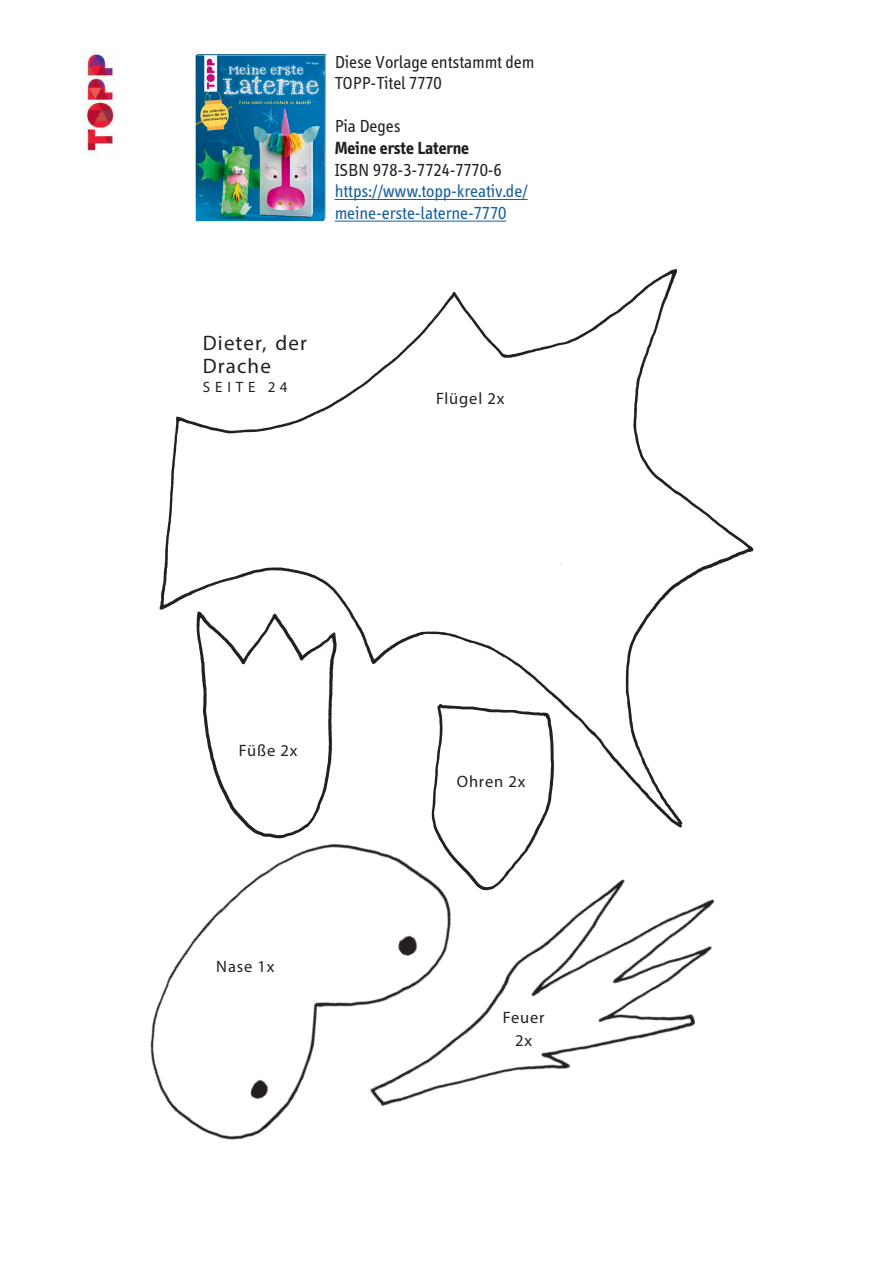
<style>
.page{position:relative;width:893px;height:1263px;background:#fff}
.page>*{position:absolute;margin:0;border:0;box-sizing:border-box;transform-origin:0 0}
._03_Titel{font:21px/22.5px "Myriad Pro";letter-spacing:.055em;color:#231f20}
.t1{font:18px/21.6px "Info";color:#231f20}
.t2{font:18px/21.6px "Info";color:#175d9e}
.t3{font:700 18px "Info";color:#231f20}
._03_Beschriftung{font:16.5px/22.5px "Myriad Pro";letter-spacing:.05em;color:#231f20;text-align:center}
._03_Seite{font:15px "Myriad Pro";letter-spacing:.32em;color:#231f20}
</style>
<div class="page">
<img style="left:85px;top:51px;width:30px;height:105px">
<hr style="left:335px;top:199px;width:193px;height:1px;background:#175d9e">
<hr style="left:335px;top:221px;width:171px;height:1px;background:#175d9e">
<img style="left:159px;top:269px;width:595px;height:544px">
<img style="left:150px;top:759px;width:258px;height:381px">
<img style="left:408px;top:678px;width:168px;height:135px">
<img style="left:305px;top:813px;width:410px;height:327px">
<img style="left:196px;top:54px;width:130px;height:167px">
<p class="t1" style="left:335px;top:51px;width:201px">Diese Vorlage entstammt dem<br>TOPP-Titel 7770</p>
<p class="t1" style="left:335px;top:116px;width:67px">Pia Deges</p>
<p class="t3" style="left:335px;top:138px;width:136px">Meine erste Laterne</p>
<p class="t1" style="left:335px;top:159px;width:169px">ISBN 978-3-7724-7770-6</p>
<p class="t2" style="left:335px;top:181px;width:195px">https://www.topp-kreativ.de/ meine-erste-laterne-7770</p>
<p class="_03_Titel" style="left:203px;top:332px;width:106px">Dieter, der<br>Drache</p>
<p class="_03_Seite" style="left:203px;top:378px;width:86px">SEITE 24</p>
<p class="_03_Beschriftung" style="left:436px;top:387px;width:70px">Flügel 2x</p>
<p class="_03_Beschriftung" style="left:239px;top:739px;width:60px">Füße 2x</p>
<p class="_03_Beschriftung" style="left:216px;top:955px;width:60px">Nase 1x</p>
<p class="_03_Beschriftung" style="left:457px;top:770px;width:70px">Ohren 2x</p>
<p class="_03_Beschriftung" style="left:503px;top:1006px;width:43px">Feuer<br>2x</p>
</div>
